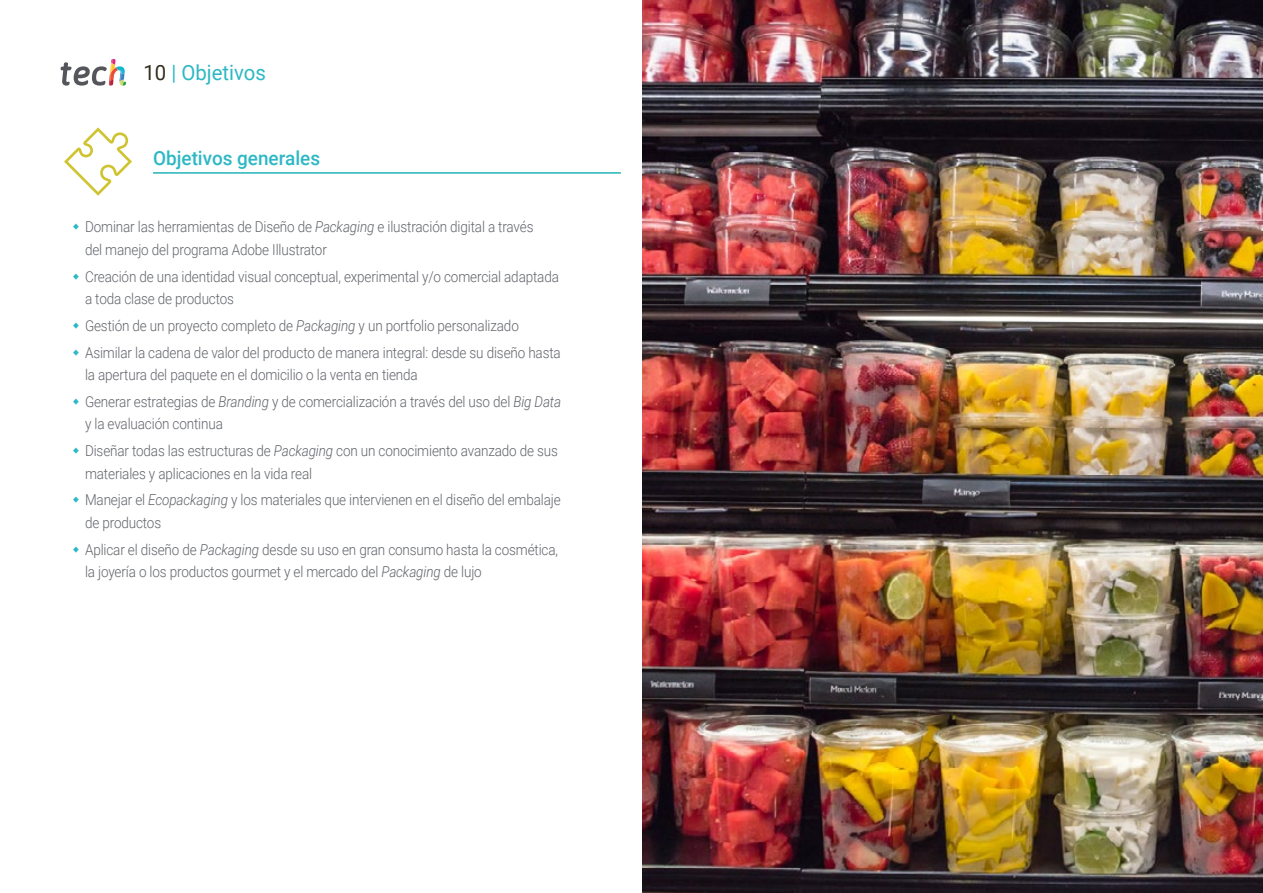
<style>
.page{position:relative;width:1263px;height:893px;background:#fff}
.page>*{position:absolute;margin:0;border:0;box-sizing:border-box;transform-origin:0 0}
.t1{font:21px "Roboto";color:#2db8c5}
.t2{font:500 19.5px "Roboto";color:#2db8c5}
.t3{font:300 15px/26.7px "Roboto";letter-spacing:-.01em;color:#61646a;scale:.9 1}
.s1{color:#312e20}
.s2{font-style:italic}
</style>
<div class="page">
<hr style="left:153px;top:173px;width:468px;height:1px;background:#2db8c5">
<svg style="left:64px;top:127px;width:68px;height:69px"></svg>
<svg style="left:61px;top:59px;width:65px;height:27px"></svg>
<img style="left:642px;top:0;width:621px;height:893px">
<h1 class="t1" style="left:144px;top:57px;width:124px"><span class="s1">10</span> | Objetivos</h1>
<h2 class="t2" style="left:153px;top:144px;width:169px">Objetivos generales</h2>
<p class="t3" style="left:85px;top:215px;width:500px;line-height:22.5px">Dominar las herramientas de Diseño de <span class="s2">Packaging</span> e ilustración digital a través del manejo del programa Adobe Illustrator</p>
<p class="t3" style="left:85px;top:264px;width:528px;line-height:22.5px">Creación de una identidad visual conceptual, experimental y/o comercial adaptada a toda clase de productos</p>
<p class="t3" style="left:85px;top:312px;width:530px">Gestión de un proyecto completo de <span class="s2">Packaging</span> y un portfolio personalizado<br>Asimilar la cadena de valor del producto de manera integral: desde su diseño hasta</p>
<p class="t3" style="left:85px;top:361px;width:530px">la apertura del paquete en el domicilio o la venta en tienda<br>Generar estrategias de <span class="s2">Branding</span> y de comercialización a través del uso del <span class="s2">Big Data</span></p>
<p class="t3" style="left:85px;top:410px;width:527px">y la evaluación continua<br>Diseñar todas las estructuras de <span class="s2">Packaging</span> con un conocimiento avanzado de sus</p>
<p class="t3" style="left:85px;top:459px;width:530px">materiales y aplicaciones en la vida real<br>Manejar el <span class="s2">Ecopackaging</span> y los materiales que intervienen en el diseño del embalaje</p>
<p class="t3" style="left:85px;top:509px;width:527px">de productos<br>Aplicar el diseño de <span class="s2">Packaging</span> desde su uso en gran consumo hasta la cosmética,</p>
<p class="t3" style="left:85px;top:558px;width:442px">la joyería o los productos gourmet y el mercado del <span class="s2">Packaging</span> de lujo</p>
</div>
